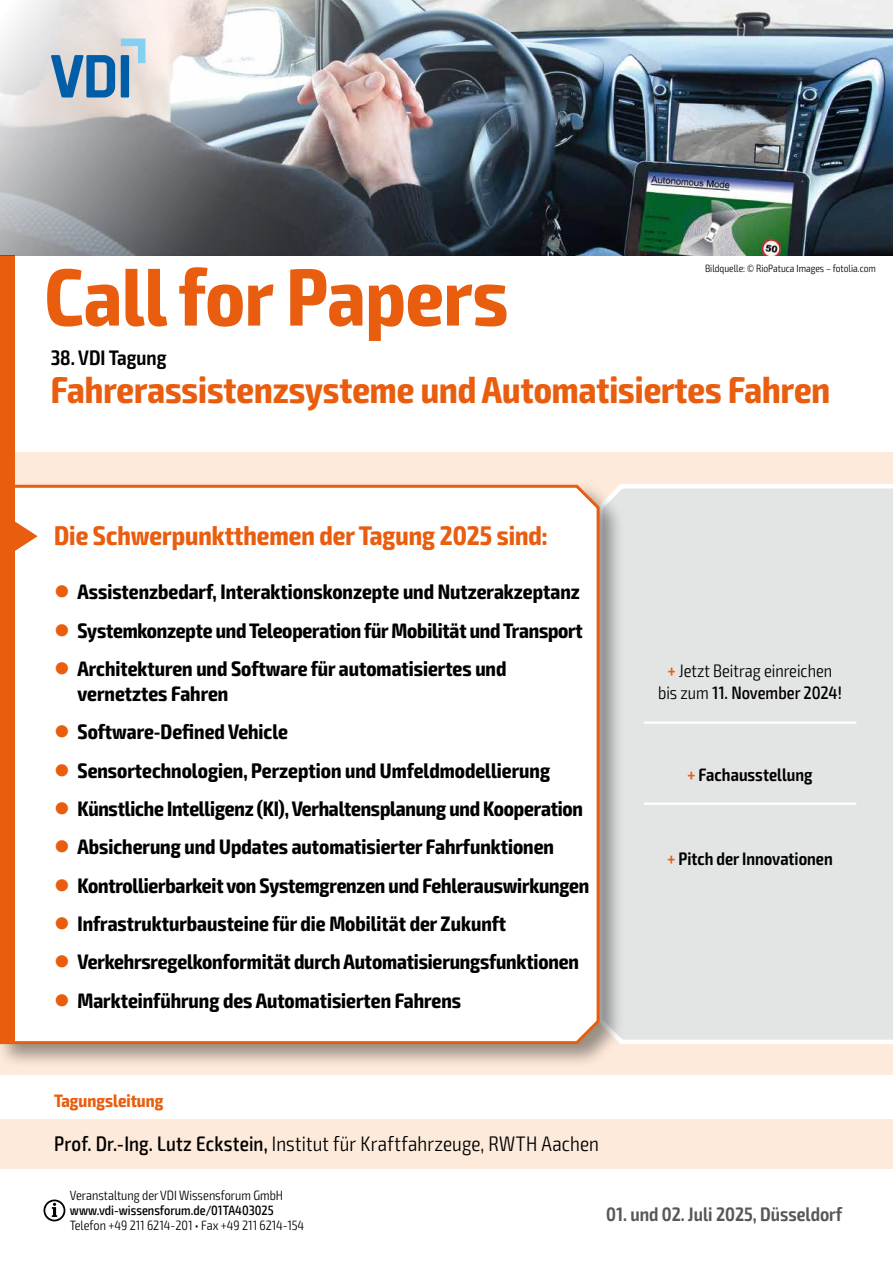
<style>
.page{position:relative;width:893px;height:1263px;background:#fff}
.page>*{position:absolute;margin:0;border:0;box-sizing:border-box;transform-origin:0 0}
.t1{font:700 condensed 81px "Exo 2";color:#e95d0f}
.t2{font:700 condensed 37.5px "Exo 2";color:#e95d0f}
.t3{font:700 condensed 27px "Exo 2";color:#e95d0f}
.t4{font:700 condensed 21px/25.2px "Exo 2";color:#000}
.t5{font:300 condensed 21px "Exo 2";letter-spacing:.01em;color:#000}
.t6{font:600 condensed 21px "Exo 2";color:#000}
.t7{font:600 condensed 19.5px "Exo 2";color:#58585a}
.t8{font:300 condensed 18px/22.5px "Exo 2";color:#000;text-align:center}
.t9{font:600 condensed 18px "Exo 2";color:#000}
.t10{font:700 condensed 18px "Exo 2";color:#e95d0f}
.t11{font:300 condensed 13.5px "Exo 2";color:#000}
.t12{font:500 condensed 13.5px "Exo 2";color:#000}
.t13{font:300 condensed 10.5px "Exo 2";color:#000}
.s1{color:#e95d0f}
.s2{font-weight:600;color:#e95d0f}
.s3{font-weight:500}
</style>
<div class="page">
<div style="left:0;top:452px;width:893px;height:622px;background:#fdeada"></div>
<div style="left:0;top:1119px;width:893px;height:49px;background:#fdeada"></div>
<div style="left:624px;top:484px;width:269px;height:560px;background:#e3e4e4"></div>
<div style="left:0;top:481px;width:624px;height:587px;background:#000;opacity:.4"></div>
<div style="left:0;top:483px;width:601px;height:563px;background:#fff"></div>
<svg style="left:44px;top:1199px;width:21px;height:22px"></svg>
<svg style="left:14px;top:330px;width:24px;height:609px"></svg>
<div style="left:0;top:255px;width:14px;height:789px;background:#e95d0f"></div>
<hr style="left:644px;top:721px;width:212px;height:3px;background:#fff">
<hr style="left:644px;top:802px;width:212px;height:3px;background:#fff">
<img style="left:0;top:0;width:893px;height:255px">
<svg style="left:51px;top:39px;width:94px;height:58px;background:#90afc7"></svg>
<p class="t13" style="left:705px;top:262px;width:172px">Bildquelle: © RioPatuca Images – fotolia.com</p>
<h1 class="t1" style="left:45px;top:249px;width:465px">Call for Papers</h1>
<p class="t6" style="left:51px;top:345px;width:117px">38. VDI Tagung</p>
<h2 class="t2" style="left:51px;top:367px;width:781px">Fahrerassistenzsysteme und Automatisiertes Fahren</h2>
<p class="t3" style="left:54px;top:519px;width:495px">Die Schwerpunktthemen der Tagung 2025 sind:</p>
<p class="t4" style="left:54px;top:580px;width:527px"><span class="s1">●</span> Assistenzbedarf, Interaktionskonzepte und Nutzerakzeptanz</p>
<p class="t4" style="left:54px;top:618px;width:530px"><span class="s1">●</span> Systemkonzepte und Teleoperation für Mobilität und Transport</p>
<p class="t4" style="left:77px;top:656px;width:430px;text-indent:-23px"><span class="s1">●</span> Architekturen und Software für automatisiertes und vernetztes Fahren</p>
<p class="t4" style="left:54px;top:720px;width:236px"><span class="s1">●</span> Software-Defined Vehicle</p>
<p class="t4" style="left:54px;top:758px;width:497px"><span class="s1">●</span> Sensortechnologien, Perzeption und Umfeldmodellierung</p>
<p class="t4" style="left:54px;top:796px;width:530px"><span class="s1">●</span> Künstliche Intelligenz (KI), Verhaltensplanung und Kooperation</p>
<p class="t4" style="left:54px;top:835px;width:501px"><span class="s1">●</span> Absicherung und Updates automatisierter Fahrfunktionen</p>
<p class="t4" style="left:54px;top:873px;width:537px"><span class="s1">●</span> Kontrollierbarkeit von Systemgrenzen und Fehlerauswirkungen</p>
<p class="t4" style="left:54px;top:911px;width:454px"><span class="s1">●</span> Infrastrukturbausteine für die Mobilität der Zukunft</p>
<p class="t4" style="left:54px;top:950px;width:526px"><span class="s1">●</span> Verkehrsregelkonformität durch Automatisierungsfunktionen</p>
<p class="t4" style="left:54px;top:988px;width:409px"><span class="s1">●</span> Markteinführung des Automatisierten Fahrens</p>
<p class="t8" style="left:658px;top:660px;width:185px"><span class="s2">+</span> Jetzt Beitrag einreichen bis zum <span class="s3">11. November 2024!</span></p>
<p class="t9" style="left:687px;top:764px;width:127px"><span class="s1">+</span> Fachausstellung</p>
<p class="t9" style="left:667px;top:847px;width:167px"><span class="s1">+</span> Pitch der Innovationen</p>
<p class="t10" style="left:54px;top:1089px;width:111px">Tagungsleitung</p>
<p class="t5" style="left:54px;top:1131px;width:546px"><span class="s3">Prof. Dr.-Ing. Lutz Eckstein,</span> Institut für Kraftfahrzeuge, RWTH Aachen</p>
<p class="t11" style="left:70px;top:1187px;width:215px">Veranstaltung der VDI Wissensforum GmbH</p>
<p class="t12" style="left:70px;top:1202px;width:205px">www.vdi-wissensforum.de/01TA403025</p>
<p class="t11" style="left:70px;top:1217px;width:236px">Telefon +49 211 6214-201 • Fax +49 211 6214-154</p>
<p class="t7" style="left:606px;top:1203px;width:238px">01. und 02. Juli 2025, Düsseldorf</p>
</div>
